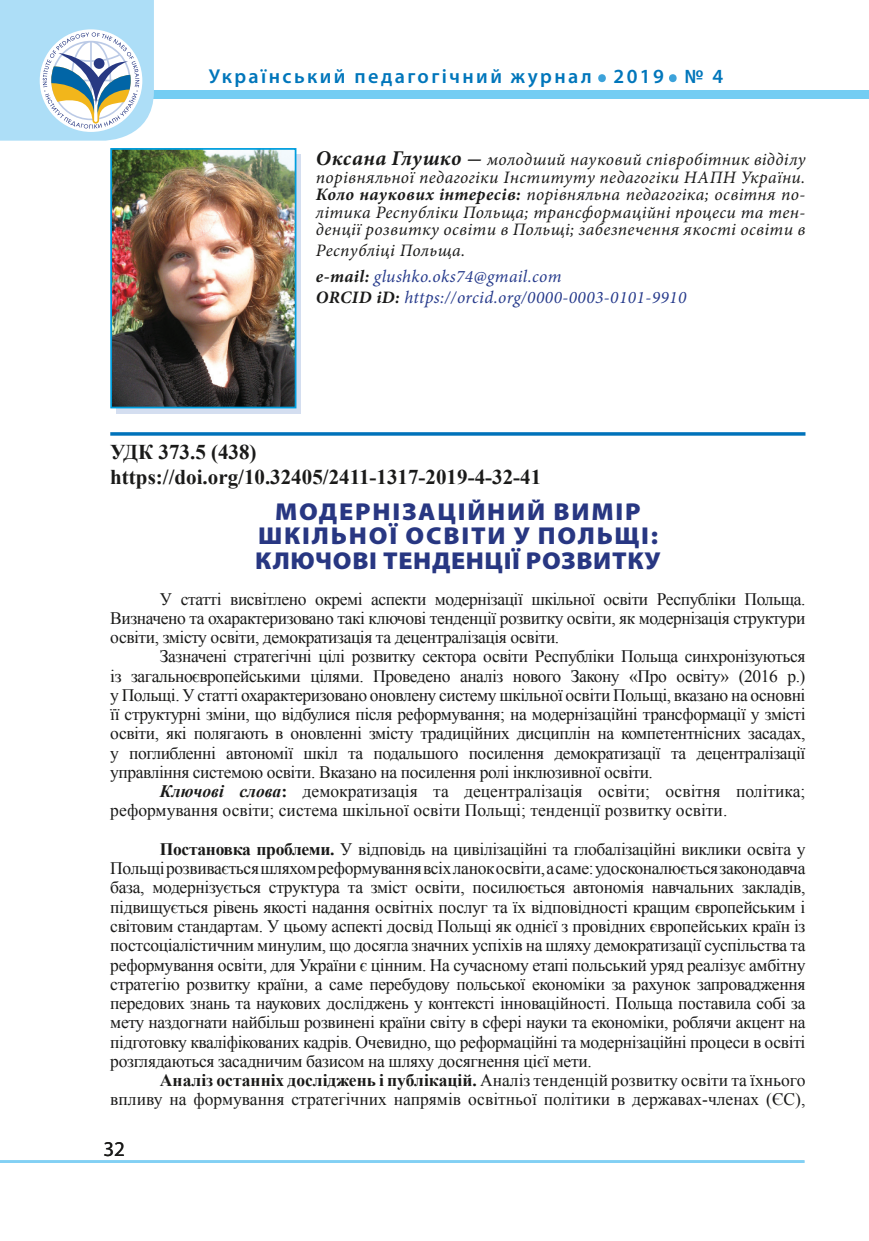
<style>
.page{position:relative;width:869px;height:1241px;background:#fff}
.page>*{position:absolute;margin:0;border:0;box-sizing:border-box;transform-origin:0 0}
.t1{font:600 50.4px "Myriad Pro";color:#3ca2da}
.t2{font:900 24.5px "Myriad Pro";letter-spacing:.07em;color:#283782;scale:1.05 1}
.t3{font:900 24.5px "Myriad Pro";letter-spacing:.025em;color:#283782;scale:1.05 1}
.t4{font:700 21px "Times New Roman";color:#1a1a19}
.t5{font:21px "Myriad Pro";color:#1a1a19}
.t6{font:600 20.12px "Myriad Pro";letter-spacing:.12em;color:#0076bb}
.Стиль_абзаца_1222222{font:17.5px/19.2px "Times New Roman";color:#1a1a19;text-align:justify}
.t7{font:italic 17.5px/17.5px "Minion Pro";letter-spacing:.025em;color:#1a1a19}
.t8{font:italic 17.5px "Minion Pro";letter-spacing:.025em;color:#273b8c}
.s1{font-weight:700;font-size:21px}
.s2{font-weight:700}
.s3{font-weight:700;color:#1a1a19}
.s4{font-weight:700;font-style:italic}
</style>
<div class="page">
<hr style="left:0;top:1159px;width:804px;height:3px;background:#82d0f4">
<div style="left:0;top:90px;width:868px;height:8px;background:#74cdf3"></div>
<svg style="left:0;top:0;width:154px;height:141px"></svg>
<hr style="left:110px;top:432px;width:695px;height:3px;background:#0072ba">
<svg style="left:117px;top:154px;width:184px;height:259px;background:#c0d8ee"></svg>
<img style="left:113px;top:151px;width:180px;height:254px">
<div style="left:110px;top:148px;width:186px;height:260px;border:2px solid #009ede"></div>
<p class="t6" style="left:208px;top:64px;width:384px">Український педагогічний журнал</p>
<h1 class="t1" style="left:595px;top:33px;width:13px">.</h1>
<p class="t6" style="left:613px;top:64px;width:52px">2019</p>
<h1 class="t1" style="left:666px;top:33px;width:13px">.</h1>
<p class="t6" style="left:684px;top:64px;width:40px">№ 4</p>
<p class="t7" style="left:316px;top:151px;width:491px"><span class="s1">Оксана Глушко -</span> молодший науковий співробітник відділу порівняльної педагогіки Інституту педагогіки НАПН України.</p>
<p class="t7" style="left:316px;top:186px;width:491px;text-align:justify"><span class="s2">Коло наукових інтересів:</span> порівняльна педагогіка; освітня по&shy;літика Республіки Польща; трансформаційні процеси та тен&shy;денції розвитку освіти в Польщі; забезпечення якості освіти в</p>
<p class="t7" style="left:316px;top:242px;width:151px">Республіці Польща.</p>
<p class="t8" style="left:316px;top:264px;width:247px"><span class="s3">e-mail:</span> glushko.oks74@gmail.com</p>
<p class="t8" style="left:316px;top:285px;width:372px"><span class="s3">ORCID iD:</span> https://orcid.org/0000-0003-0101-9910</p>
<p class="t4" style="left:110px;top:436px;width:148px">УДК 373.5 (438)</p>
<p class="t4" style="left:110px;top:462px;width:432px">https://doi.org/10.32405/2411-1317-2019-4-32-41</p>
<p class="t2" style="left:275px;top:495px;width:349px">МОДЕРНІЗАЦІЙНИЙ ВИМІР</p>
<p class="t2" style="left:258px;top:519px;width:382px">ШКІЛЬНОЇ ОСВІТИ У ПОЛЬЩІ:</p>
<p class="t3" style="left:255px;top:544px;width:387px">КЛЮЧОВІ ТЕНДЕНЦІЇ РОЗВИТКУ</p>
<p class="Стиль_абзаца_1222222" style="left:110px;top:588px;width:696px;text-indent:50px">У статті висвітлено окремі аспекти модернізації шкільної освіти Республіки Польща.<br>Визначено та охарактеризовано такі ключові тенденції розвитку освіти, як модернізація структури освіти, змісту освіти, демократизація та децентралізація освіти.</p>
<p class="Стиль_абзаца_1222222" style="left:110px;top:646px;width:696px;text-indent:50px">Зазначені стратегічні цілі розвитку сектора освіти Республіки Польща синхронізуються із загальноєвропейськими цілями. Проведено аналіз нового Закону «Про освіту» (2016 р.) у Польщі. У статті охарактеризовано оновлену систему шкільної освіти Польщі, вказано на основні її структурні зміни, що відбулися після реформування; на модернізаційні трансформації у змісті освіти, які полягають в оновленні змісту традиційних дисциплін на компетентнісних засадах, у поглибленні автономії шкіл та подальшого посилення демократизації та децентралізації управління системою освіти. Вказано на посилення ролі інклюзивної освіти.</p>
<p class="Стиль_абзаца_1222222" style="left:110px;top:781px;width:696px;text-indent:50px"><span class="s4">Ключові слова</span><span class="s2">:</span> демократизація та децентралізація освіти; освітня політика; реформування освіти; система шкільної освіти Польщі; тенденції розвитку освіти.</p>
<p class="Стиль_абзаца_1222222" style="left:110px;top:838px;width:696px;text-indent:50px"><span class="s2">Постановка проблеми.</span> У відповідь на цивілізаційні та глобалізаційні виклики освіта у Польщі розвивається шляхом реформування всіх ланок освіти, а саме: удосконалюється законодавча база, модернізується структура та зміст освіти, посилюється автономія навчальних закладів, підвищується рівень якості надання освітніх послуг та їх відповідності кращим європейським і світовим стандартам. У цьому аспекті досвід Польщі як однієї з провідних європейських країн із постсоціалістичним минулим, що досягла значних успіхів на шляху демократизації суспільства та реформування освіти, для України є цінним. На сучасному етапі польський уряд реалізує амбітну стратегію розвитку країни, а саме перебудову польської економіки за рахунок запровадження передових знань та наукових досліджень у контексті інноваційності. Польща поставила собі за мету наздогнати найбільш розвинені країни світу в сфері науки та економіки, роблячи акцент на підготовку кваліфікованих кадрів. Очевидно, що реформаційні та модернізаційні процеси в освіті розглядаються засадничим базисом на шляху досягнення цієї мети.</p>
<p class="Стиль_абзаца_1222222" style="left:110px;top:1069px;width:696px;text-align:right"><span class="s2">Аналіз останніх досліджень і публікацій.</span> Аналіз тенденцій розвитку освіти та їхнього впливу на формування стратегічних напрямів освітньої політики в державах-членах (ЄС),</p>
<p class="t5" style="left:103px;top:1135px;width:23px">32</p>
</div>
